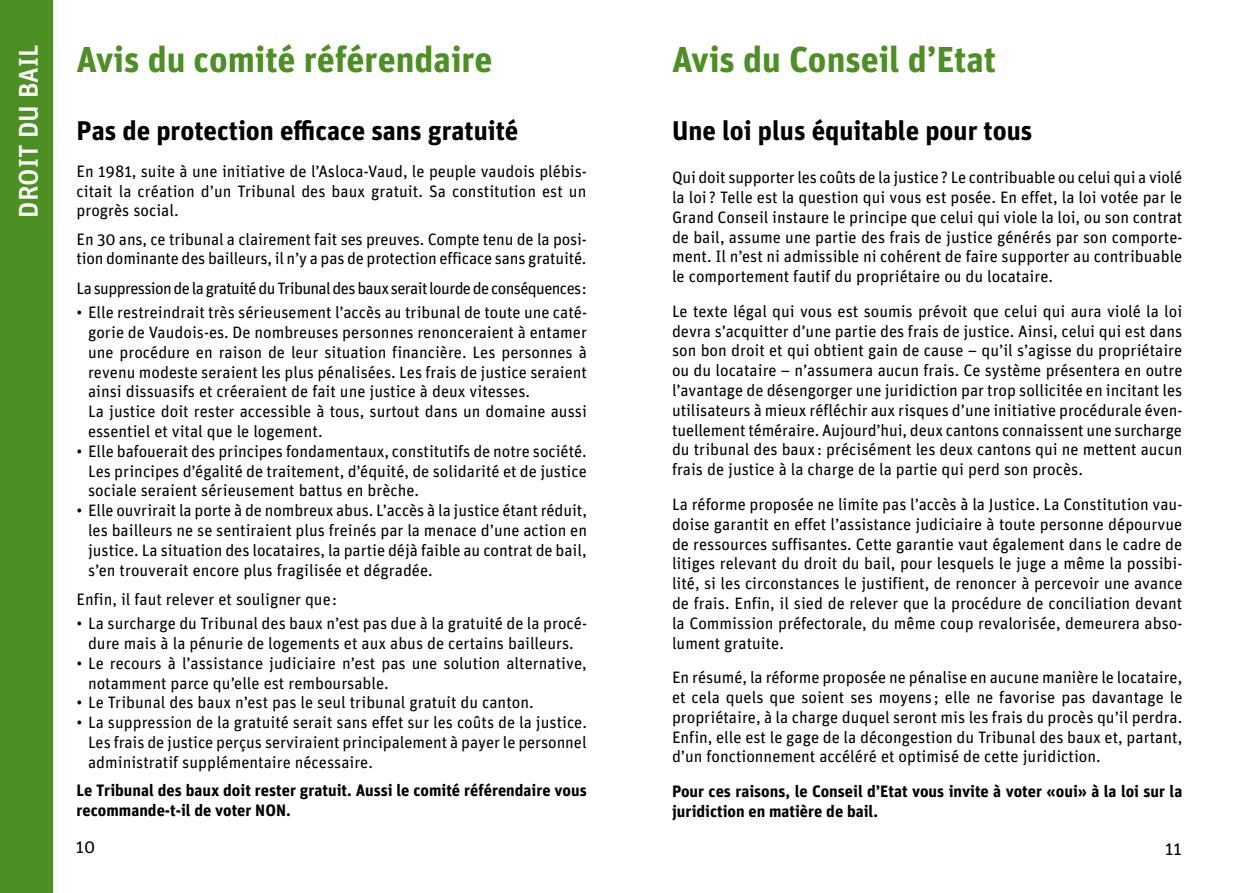
<style>
.page{position:relative;width:1259px;height:893px;background:#fff}
.page>*{position:absolute;margin:0;border:0;box-sizing:border-box;transform-origin:0 0}
.t1{font:700 36px "Unit";color:#4c8f22}
.t2{font:700 27px "Unit";color:#000}
.t3{font:500 27px "Unit";color:#fff}
.t4{font:18px "Unit";color:#000}
.t5{font:16.5px/19.8px "Unit";color:#000;text-align:justify}
.t6{font:700 16.5px/19.8px "Unit";color:#000}
.t7{font:16.5px "Unit";letter-spacing:-.035em;color:#000}
</style>
<div class="page">
<div style="left:0;top:0;width:53px;height:893px;background:#4c8f22"></div>
<h2 class="t3" style="left:11px;top:218px;width:175px;rotate:-90deg">DROIT DU BAIL</h2>
<h1 class="t1" style="left:77px;top:37px;width:418px">Avis du comité référendaire</h1>
<h1 class="t1" style="left:672px;top:37px;width:325px">Avis du Conseil d’Etat</h1>
<h2 class="t2" style="left:77px;top:114px;width:443px">Pas de protection efficace sans gratuité</h2>
<p class="t5" style="left:77px;top:161px;width:512px">En 1981, suite à une initiative de l’Asloca-Vaud, le peuple vaudois plébis&shy;citait la création d’un Tribunal des baux gratuit. Sa constitution est un progrès social.</p>
<p class="t5" style="left:77px;top:229px;width:512px">En 30 ans, ce tribunal a clairement fait ses preuves. Compte tenu de la posi&shy;tion dominante des bailleurs, il n’y a pas de protection efficace sans gratuité.</p>
<p class="t7" style="left:77px;top:278px;width:511px">La suppression de la gratuité du Tribunal des baux serait lourde de conséquences:</p>
<p class="t5" style="left:88px;top:302px;width:500px;text-align:left;text-indent:-11px">• Elle restreindrait très sérieusement l’accès au tribunal de toute une caté&shy;gorie de Vaudois-es. De nombreuses personnes renonceraient à entamer une procédure en raison de leur situation financière. Les personnes à revenu modeste seraient les plus pénalisées. Les frais de justice seraient ainsi dissuasifs et créeraient de fait une justice à deux vitesses.<br>La justice doit rester accessible à tous, surtout dans un domaine aussi essentiel et vital que le logement.</p>
<p class="t5" style="left:88px;top:441px;width:500px;text-indent:-11px">• Elle bafouerait des principes fondamentaux, constitutifs de notre société.<br>Les principes d’égalité de traitement, d’équité, de solidarité et de justice sociale seraient sérieusement battus en brèche.</p>
<p class="t5" style="left:88px;top:500px;width:500px;text-indent:-11px">• Elle ouvrirait la porte à de nombreux abus. L’accès à la justice étant réduit, les bailleurs ne se sentiraient plus freinés par la menace d’une action en justice. La situation des locataires, la partie déjà faible au contrat de bail, s’en trouverait encore plus fragilisée et dégradée.</p>
<p class="t5" style="left:77px;top:589px;width:262px">Enfin, il faut relever et souligner que:</p>
<p class="t5" style="left:77px;top:613px;width:512px;text-align:center">• La surcharge du Tribunal des baux n’est pas due à la gratuité de la procé&shy;dure mais à la pénurie de logements et aux abus de certains bailleurs.</p>
<p class="t5" style="left:88px;top:653px;width:500px;text-indent:-11px">• Le recours à l’assistance judiciaire n’est pas une solution alternative, notamment parce qu’elle est remboursable.</p>
<p class="t5" style="left:77px;top:692px;width:458px">• Le Tribunal des baux n’est pas le seul tribunal gratuit du canton.</p>
<p class="t5" style="left:88px;top:712px;width:500px;text-indent:-11px">• La suppression de la gratuité serait sans effet sur les coûts de la justice.<br>Les frais de justice perçus serviraient principalement à payer le personnel administratif supplémentaire nécessaire.</p>
<p class="t6" style="left:77px;top:780px;width:512px">Le Tribunal des baux doit rester gratuit. Aussi le comité référendaire vous recommande-t-il de voter NON.</p>
<h2 class="t2" style="left:672px;top:114px;width:362px">Une loi plus équitable pour tous</h2>
<p class="t5" style="left:672px;top:167px;width:512px">Qui doit supporter les coûts de la justice? Le contribuable ou celui qui a violé la loi ? Telle est la question qui vous est posée. En effet, la loi votée par le Grand Conseil instaure le principe que celui qui viole la loi, ou son contrat de bail, assume une partie des frais de justice générés par son comporte&shy;ment. Il n’est ni admissible ni cohérent de faire supporter au contribuable le comportement fautif du propriétaire ou du locataire.</p>
<p class="t5" style="left:672px;top:301px;width:512px">Le texte légal qui vous est soumis prévoit que celui qui aura violé la loi devra s’acquitter d’une partie des frais de justice. Ainsi, celui qui est dans son bon droit et qui obtient gain de cause – qu’il s’agisse du propriétaire ou du locataire – n’assumera aucun frais. Ce système présentera en outre l’avantage de désengorger une juridiction par trop sollicitée en incitant les utilisateurs à mieux réfléchir aux risques d’une initiative procédurale éven&shy;tuellement téméraire. Aujourd’hui, deux cantons connaissent une surcharge du tribunal des baux : précisément les deux cantons qui ne mettent aucun frais de justice à la charge de la partie qui perd son procès.</p>
<p class="t5" style="left:672px;top:494px;width:512px">La réforme proposée ne limite pas l’accès à la Justice. La Constitution vau&shy;doise garantit en effet l’assistance judiciaire à toute personne dépourvue de ressources suffisantes. Cette garantie vaut également dans le cadre de litiges relevant du droit du bail, pour lesquels le juge a même la possibi&shy;lité, si les circonstances le justifient, de renoncer à percevoir une avance de frais. Enfin, il sied de relever que la procédure de conciliation devant la Commission préfectorale, du même coup revalorisée, demeurera abso&shy;lument gratuite.</p>
<p class="t5" style="left:672px;top:667px;width:512px">En résumé, la réforme proposée ne pénalise en aucune manière le locataire, et cela quels que soient ses moyens ; elle ne favorise pas davantage le propriétaire, à la charge duquel seront mis les frais du procès qu’il perdra.<br>Enfin, elle est le gage de la décongestion du Tribunal des baux et, partant, d’un fonctionnement accéléré et optimisé de cette juridiction.</p>
<p class="t6" style="left:672px;top:781px;width:512px">Pour ces raisons, le Conseil d’Etat vous invite à voter «oui» à la loi sur la juridiction en matière de bail.</p>
<p class="t4" style="left:76px;top:835px;width:21px">10</p>
<p class="t4" style="left:1165px;top:838px;width:18px">11</p>
</div>
